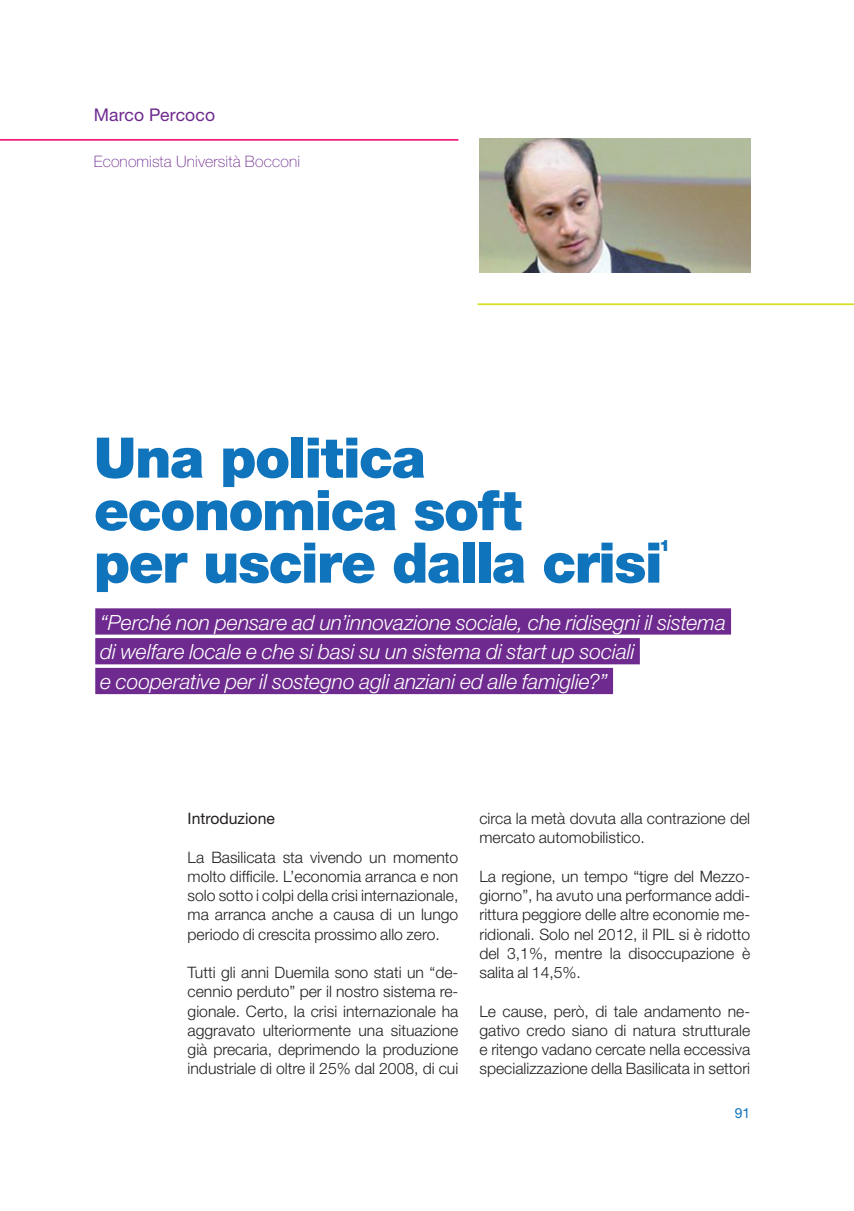
<style>
.page{position:relative;width:854px;height:1211px;background:#fff}
.page>*{position:absolute;margin:0;border:0;box-sizing:border-box;transform-origin:0 0}
.t1{font:900 56px/52.5px "Helvetica Neue LT Std";letter-spacing:-.03em;color:#1074bc}
.t2{font:italic 300 21px/29.8px "Helvetica Neue LT Std";color:#fff}
.t3{font:17.5px "Helvetica Neue LT Std";letter-spacing:.01em;color:#6e2a8e}
.t4{font:300 15.75px/19.2px "Helvetica Neue LT Std";color:#231f20;text-align:justify}
.t5{font:100 15.75px "Helvetica Neue LT Std";letter-spacing:.01em;color:#6e2a8e}
.t6{font:15.75px "Helvetica Neue LT Std";color:#231f20}
.t7{font:900 15.75px "Helvetica Neue LT Std";color:#1074bc}
.t8{font:14px "Helvetica Neue LT Std";color:#1074bc}
</style>
<div class="page">
<hr style="left:477px;top:303px;width:376px;height:2px;background:#d6df21">
<div style="left:95px;top:608px;width:635px;height:26px;background:#6e2a8e"></div>
<div style="left:95px;top:638px;width:544px;height:26px;background:#6e2a8e"></div>
<div style="left:95px;top:668px;width:518px;height:26px;background:#6e2a8e"></div>
<img style="left:479px;top:139px;width:271px;height:133px">
<hr style="left:0;top:139px;width:458px;height:2px;background:#ee1e7b">
<p class="t3" style="left:94px;top:104px;width:123px">Marco Percoco</p>
<p class="t5" style="left:94px;top:152px;width:207px">Economista Università Bocconi</p>
<h1 class="t1" style="left:94px;top:431px;width:570px">Una politica economica soft<br>per uscire dalla crisi</h1>
<p class="t7" style="left:659px;top:536px;width:12px">1</p>
<h2 class="t2" style="left:100px;top:607px;width:627px">“Perché non pensare ad un’innovazione sociale, che ridisegni il sistema di welfare locale e che si basi su un sistema di start up sociali<br>e cooperative per il sostegno agli anziani ed alle famiglie?”</h2>
<p class="t6" style="left:187px;top:809px;width:89px">Introduzione</p>
<p class="t4" style="left:187px;top:847px;width:272px">La Basilicata sta vivendo un momento molto difficile. L’economia arranca e non solo sotto i colpi della crisi internazionale, ma arranca anche a causa di un lungo periodo di crescita prossimo allo zero.</p>
<p class="t4" style="left:187px;top:962px;width:272px">Tutti gli anni Duemila sono stati un “de&shy;cennio perduto” per il nostro sistema re&shy;gionale. Certo, la crisi internazionale ha aggravato ulteriormente una situazione già precaria, deprimendo la produzione industriale di oltre il 25% dal 2008, di cui</p>
<p class="t4" style="left:479px;top:808px;width:272px">circa la metà dovuta alla contrazione del mercato automobilistico.</p>
<p class="t4" style="left:479px;top:866px;width:272px">La regione, un tempo “tigre del Mezzo&shy;giorno”, ha avuto una performance addi&shy;rittura peggiore delle altre economie me&shy;ridionali. Solo nel 2012, il PIL si è ridotto del 3,1%, mentre la disoccupazione è salita al 14,5%.</p>
<p class="t4" style="left:479px;top:1001px;width:272px">Le cause, però, di tale andamento ne&shy;gativo credo siano di natura strutturale e ritengo vadano cercate nella eccessiva specializzazione della Basilicata in settori</p>
<p class="t8" style="left:734px;top:1104px;width:17px">91</p>
</div>
